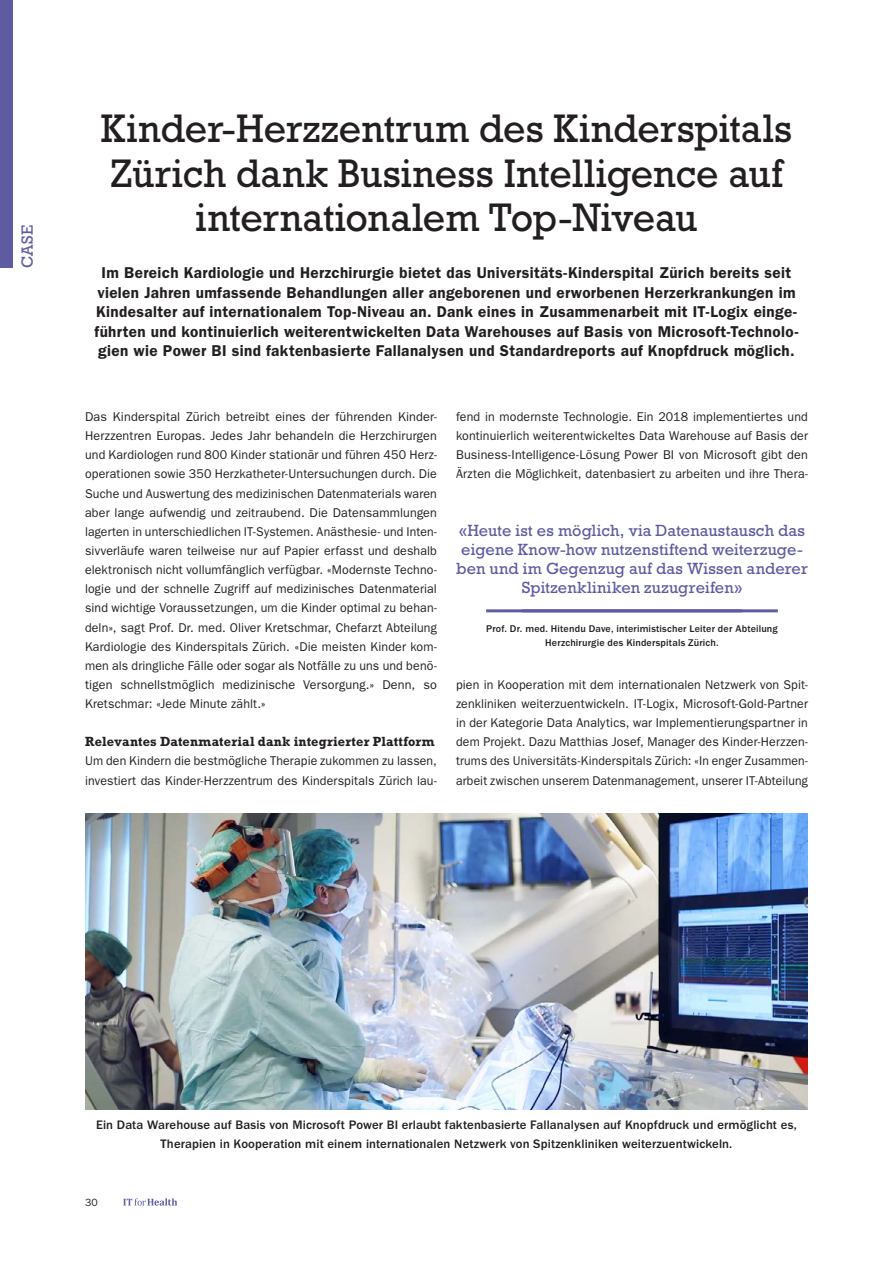
<style>
.page{position:relative;width:893px;height:1263px;background:#fff}
.page>*{position:absolute;margin:0;border:0;box-sizing:border-box;transform-origin:0 0}
.t1{font:40.5px/44.2px "Rockwell Std";color:#231f20;text-align:center}
.t2{font:16.5px/19.2px "Rockwell Std";letter-spacing:.005em;color:#5e5ba0;text-align:center}
.t3{font:600 15.75px/19.5px "ITC Franklin Gothic Std";letter-spacing:.025em;color:#231f20;text-align:center}
.t4{font:700 13.5px "Rockwell Std";letter-spacing:.02em;color:#231f20;scale:.95 1}
.t5{font:12.75px/19.2px "ITC Franklin Gothic Std";letter-spacing:.01em;color:#231f20;text-align:justify}
.t6{font:500 12.75px/19.2px "ITC Franklin Gothic Std";letter-spacing:.01em;color:#231f20;text-align:center}
.t7{font:12.75px/19.2px "ITC Franklin Gothic Std";letter-spacing:.01em;color:#231f20;scale:.96 1}
.t8{font:10.5px "ITC Franklin Gothic Std";color:#231f20}
.t9{font:500 10.2px/14.4px "ITC Franklin Gothic Std";letter-spacing:.015em;color:#231f20;text-align:center}
</style>
<div class="page">
<svg style="left:123px;top:1198px;width:54px;height:7px"></svg>
<div style="left:0;top:0;width:13px;height:268px;background:#5e5ba0"></div>
<hr style="left:486px;top:609px;width:292px;height:3px;background:#5e5ba0">
<img style="left:85px;top:813px;width:723px;height:296px">
<p class="t2" style="left:17px;top:268px;width:45px;rotate:-90deg">CASE</p>
<h1 class="t1" style="left:101px;top:106px;width:693px">Kinder-Herzzentrum des Kinderspitals<br>Zürich dank Business Intelligence auf internationalem Top-Niveau</h1>
<p class="t3" style="left:95px;top:263px;width:705px">Im Bereich Kardiologie und Herzchirurgie bietet das Universitäts-Kinderspital Zürich bereits seit vielen Jahren umfassende Behandlungen aller angeborenen und erworbenen Herzerkrankungen im Kindesalter auf internationalem Top-Niveau an. Dank eines in Zusammenarbeit mit IT-Logix einge&shy;führten und kontinuierlich weiterentwickelten Data Warehouses auf Basis von Microsoft-Technolo&shy;gien wie Power BI sind faktenbasierte Fallanalysen und Standardreports auf Knopfdruck möglich.</p>
<p class="t5" style="left:85px;top:407px;width:353px">Das Kinderspital Zürich betreibt eines der führenden Kinder-Herzzentren Europas. Jedes Jahr behandeln die Herzchirurgen und Kardiologen rund 800 Kinder stationär und führen 450 Herz&shy;operationen sowie 350 Herzkatheter-Untersuchungen durch. Die Suche und Auswertung des medizinischen Datenmaterials waren aber lange aufwendig und zeitraubend. Die Datensammlungen lagerten in unterschiedlichen IT-Systemen. Anästhesie- und Inten&shy;sivverläufe waren teilweise nur auf Papier erfasst und deshalb elektronisch nicht vollumfänglich verfügbar. «Modernste Techno&shy;logie und der schnelle Zugriff auf medizinisches Datenmaterial sind wichtige Voraussetzungen, um die Kinder optimal zu behan&shy;deln», sagt Prof. Dr. med. Oliver Kretschmar, Chefarzt Abteilung Kardiologie des Kinderspitals Zürich. «Die meisten Kinder kom&shy;men als dringliche Fälle oder sogar als Notfälle zu uns und benö&shy;tigen schnellstmöglich medizinische Versorgung.» Denn, so Kretschmar: «Jede Minute zählt.»</p>
<p class="t4" style="left:85px;top:734px;width:369px">Relevantes Datenmaterial dank integrierter Plattform</p>
<p class="t7" style="left:85px;top:752px;width:368px">Um den Kindern die bestmögliche Therapie zukommen zu lassen, investiert das Kinder-Herzzentrum des Kinderspitals Zürich lau-</p>
<p class="t5" style="left:456px;top:407px;width:353px">fend in modernste Technologie. Ein 2018 implementiertes und kontinuierlich weiterentwickeltes Data Warehouse auf Basis der Business-Intelligence-Lösung Power BI von Microsoft gibt den Ärzten die Möglichkeit, datenbasiert zu arbeiten und ihre Thera-</p>
<p class="t2" style="left:456px;top:520px;width:353px">«Heute ist es möglich, via Datenaustausch das eigene Know-how nutzenstiftend weiterzuge&shy;ben und im Gegenzug auf das Wissen anderer Spitzenkliniken zuzugreifen»</p>
<p class="t9" style="left:486px;top:621px;width:293px">Prof. Dr. med. Hitendu Dave, interimistischer Leiter der Abteilung<br>Herzchirurgie des Kinderspitals Zürich.</p>
<p class="t5" style="left:456px;top:675px;width:353px">pien in Kooperation mit dem internationalen Netzwerk von Spit&shy;zenkliniken weiterzuentwickeln. IT-Logix, Microsoft-Gold-Partner in der Kategorie Data Analytics, war Implementierungspartner in dem Projekt. Dazu Matthias Josef, Manager des Kinder-Herzzen&shy;trums des Universitäts-Kinderspitals Zürich: «In enger Zusammen&shy;arbeit zwischen unserem Datenmanagement, unserer IT-Abteilung</p>
<p class="t6" style="left:96px;top:1115px;width:702px">Ein Data Warehouse auf Basis von Microsoft Power BI erlaubt faktenbasierte Fallanalysen auf Knopfdruck und ermöglicht es,<br>Therapien in Kooperation mit einem internationalen Netzwerk von Spitzenkliniken weiterzuentwickeln.</p>
<p class="t8" style="left:85px;top:1196px;width:14px">30</p>
</div>
